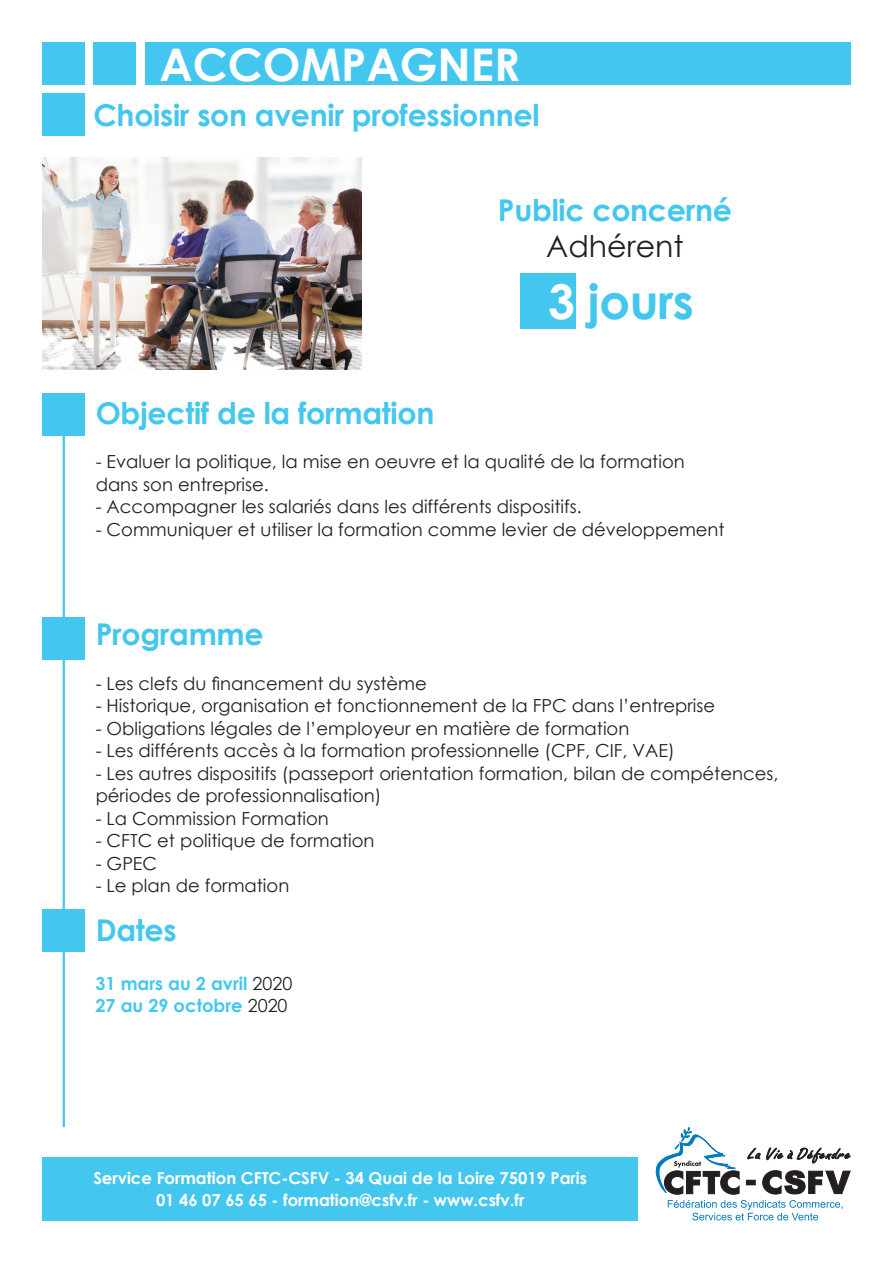
<style>
.page{position:relative;width:893px;height:1263px;background:#fff}
.page>*{position:absolute;margin:0;border:0;box-sizing:border-box;transform-origin:0 0}
.t1{font:700 48px "Century Gothic";letter-spacing:-.01em;color:#44c7ee}
.t2{font:700 45px "Century Gothic";color:#fff}
.t3{font:700 30px "Century Gothic";letter-spacing:-.01em;color:#44c7ee}
.t4{font:30px "Century Gothic";color:#231f20}
.t5{font:18px/22.5px "Century Gothic";color:#231f20}
.t6{font:700 18px "Century Gothic";color:#44c7ee}
.t7{font:700 16.5px "Century Gothic";color:#fff}
.s1{color:#fff}
.s2{font-weight:400;color:#231f20}
</style>
<div class="page">
<hr style="left:63px;top:414px;width:2px;height:713px;background:#44c7ee">
<div style="left:145px;top:43px;width:705px;height:42px;background:#44c7ee"></div>
<div style="left:43px;top:393px;width:42px;height:43px;background:#44c7ee"></div>
<div style="left:43px;top:617px;width:42px;height:42px;background:#44c7ee"></div>
<div style="left:43px;top:909px;width:42px;height:42px;background:#44c7ee"></div>
<div style="left:94px;top:43px;width:42px;height:42px;background:#44c7ee"></div>
<div style="left:43px;top:94px;width:42px;height:42px;background:#44c7ee"></div>
<div style="left:43px;top:43px;width:42px;height:42px;background:#44c7ee"></div>
<img style="left:43px;top:157px;width:318px;height:213px">
<div style="left:520px;top:274px;width:56px;height:55px;background:#44c7ee"></div>
<div style="left:43px;top:1157px;width:595px;height:63px;background:#44c7ee"></div>
<svg style="left:655px;top:1127px;width:196px;height:93px"></svg>
<p class="t2" style="left:159px;top:30px;width:362px">ACCOMPAGNER</p>
<p class="t3" style="left:94px;top:92px;width:448px">Choisir son avenir professionnel</p>
<p class="t3" style="left:498px;top:187px;width:235px">Public concerné</p>
<p class="t4" style="left:546px;top:225px;width:139px">Adhérent</p>
<p class="t1" style="left:548px;top:266px;width:147px"><span class="s1">3</span> jours</p>
<p class="t3" style="left:96px;top:391px;width:340px">Objectif de la formation</p>
<p class="t5" style="left:96px;top:450px;width:591px">- Evaluer la politique, la mise en oeuvre et la qualité de la formation dans son entreprise.</p>
<p class="t5" style="left:96px;top:495px;width:487px">- Accompagner les salariés dans les différents dispositifs.</p>
<p class="t5" style="left:96px;top:518px;width:630px">- Communiquer et utiliser la formation comme levier de développement</p>
<p class="t3" style="left:96px;top:612px;width:169px">Programme</p>
<p class="t5" style="left:96px;top:671px;width:333px">- Les clefs du financement du système</p>
<p class="t5" style="left:96px;top:694px;width:621px">- Historique, organisation et fonctionnement de la FPC dans l’entreprise</p>
<p class="t5" style="left:96px;top:716px;width:535px">- Obligations légales de l’employeur en matière de formation</p>
<p class="t5" style="left:96px;top:739px;width:580px">- Les différents accès à la formation professionnelle (CPF, CIF, VAE)</p>
<p class="t5" style="left:96px;top:761px;width:684px">- Les autres dispositifs (passeport orientation formation, bilan de compétences, périodes de professionnalisation)</p>
<p class="t5" style="left:96px;top:806px;width:235px">- La Commission Formation</p>
<p class="t5" style="left:96px;top:829px;width:280px">- CFTC et politique de formation</p>
<p class="t5" style="left:96px;top:851px;width:63px">- GPEC</p>
<p class="t5" style="left:96px;top:874px;width:195px">- Le plan de formation</p>
<p class="t3" style="left:96px;top:908px;width:83px">Dates</p>
<p class="t6" style="left:95px;top:969px;width:198px">31 mars au 2 avril <span class="s2">2020</span></p>
<p class="t6" style="left:95px;top:992px;width:194px">27 au 29 octobre <span class="s2">2020</span></p>
<p class="t7" style="left:93px;top:1165px;width:495px">Service Formation CFTC-CSFV - 34 Quai de la Loire 75019 Paris</p>
<p class="t7" style="left:156px;top:1187px;width:370px">01 46 07 65 65 - formation@csfv.fr - www.csfv.fr</p>
</div>
